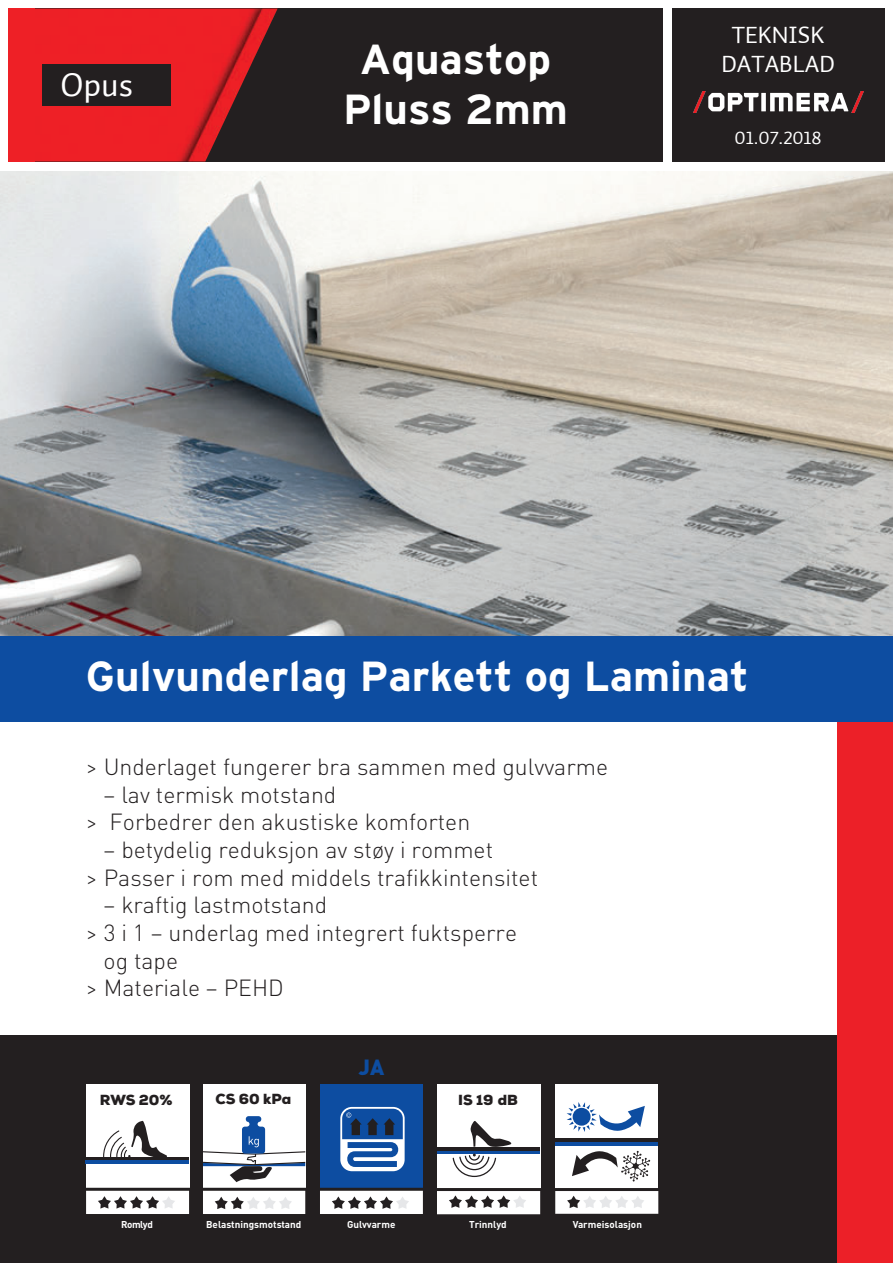
<style>
.page{position:relative;width:893px;height:1263px;background:#fff}
.page>*{position:absolute;margin:0;border:0;box-sizing:border-box;transform-origin:0 0}
.t1{font:700 42px/50.4px "Interstate";color:#fff;text-align:center}
.t2{font:700 39px "DIN Pro";color:#fff}
.t3{font:33.45px "Auto 1 Regular LF";color:#fff}
.t4{font:24px/28.8px "Auto 1 Regular LF";color:#fff;text-align:center}
.t5{font:300 23.1px/27.8px "DIN Pro";color:#231f20}
.t6{font:900 21.75px "DIN Pro";color:#0d4da1}
.t7{font:18px "Auto 1 Regular LF";color:#fff}
.t8{font:900 14.55px "Nexa";color:#231f20}
.t9{font:700 9.9px "DIN Pro";color:#fff}
</style>
<div class="page">
<img style="left:0;top:171px;width:893px;height:465px">
<div style="left:0;top:1035px;width:893px;height:228px;background:#231f20"></div>
<div style="left:837px;top:721px;width:56px;height:542px;background:#ec2028"></div>
<div style="left:0;top:636px;width:893px;height:85px;background:#0d4da1"></div>
<div style="left:672px;top:9px;width:212px;height:153px;background:#231f20"></div>
<div style="left:9px;top:9px;width:654px;height:153px;background:#231f20"></div>
<img style="left:693px;top:91px;width:170px;height:21px">
<img style="left:35px;top:9px;width:243px;height:153px">
<div style="left:9px;top:9px;width:26px;height:153px;background:#ee2026"></div>
<div style="left:43px;top:64px;width:128px;height:41px;background:#231f20"></div>
<div style="left:86px;top:1084px;width:103px;height:130px;background:#fff"></div>
<svg style="left:86px;top:1157px;width:103px;height:4px"></svg>
<hr style="left:86px;top:1161px;width:103px;height:3px;background:#0d4da1">
<svg style="left:103px;top:1121px;width:64px;height:37px"></svg>
<div style="left:437px;top:1084px;width:103px;height:130px;background:#fff"></div>
<hr style="left:437px;top:1150px;width:103px;height:3px;background:#0d4da1">
<svg style="left:453px;top:1153px;width:43px;height:24px"></svg>
<svg style="left:471px;top:1121px;width:40px;height:26px"></svg>
<hr style="left:437px;top:1147px;width:103px;height:3px;background:#231f20">
<div style="left:203px;top:1084px;width:102px;height:130px;background:#fff"></div>
<svg style="left:203px;top:1116px;width:102px;height:66px"></svg>
<div style="left:555px;top:1084px;width:103px;height:130px;background:#fff"></div>
<hr style="left:555px;top:1142px;width:103px;height:3px;background:#0d4da1">
<hr style="left:555px;top:1139px;width:103px;height:3px;background:#231f20">
<svg style="left:572px;top:1150px;width:78px;height:31px"></svg>
<svg style="left:567px;top:1102px;width:78px;height:30px"></svg>
<div style="left:320px;top:1084px;width:103px;height:130px;background:#0d4da1"></div>
<svg style="left:340px;top:1107px;width:65px;height:64px"></svg>
<svg style="left:342px;top:1109px;width:61px;height:58px"></svg>
<svg style="left:86px;top:1188px;width:104px;height:26px"></svg>
<svg style="left:203px;top:1188px;width:103px;height:26px"></svg>
<svg style="left:320px;top:1188px;width:103px;height:26px;background:#cccbcb"></svg>
<svg style="left:437px;top:1188px;width:104px;height:27px"></svg>
<svg style="left:555px;top:1188px;width:104px;height:26px"></svg>
<h3 class="t3" style="left:61px;top:64px;width:74px">Opus</h3>
<h1 class="t1" style="left:343px;top:33px;width:226px">Aquastop<br>Pluss 2mm</h1>
<p class="t4" style="left:721px;top:21px;width:115px">TEKNISK<br>DATABLAD</p>
<p class="t7" style="left:735px;top:127px;width:89px">01.07.2018</p>
<h2 class="t2" style="left:146px;top:633px;width:354px">SECURA AQUASTOP</h2>
<h1 class="t1" style="left:86px;top:651px;width:664px">Gulvunderlag Parkett og Laminat</h1>
<p class="t5" style="left:86px;top:752px;width:524px">&gt; Underlaget fungerer bra sammen med gulvvarme</p>
<p class="t5" style="left:86px;top:779px;width:386px;text-indent:18px">– lav termisk motstand<br>&gt; Forbedrer den akustiske komforten</p>
<p class="t5" style="left:86px;top:835px;width:454px;text-indent:18px">– betydelig reduksjon av støy i rommet<br>&gt; Passer i rom med middels trafikkintensitet</p>
<p class="t5" style="left:104px;top:890px;width:225px">– kraftig lastmotstand</p>
<p class="t5" style="left:86px;top:918px;width:433px">&gt; 3 i 1 – underlag med integrert fuktsperre</p>
<p class="t5" style="left:104px;top:945px;width:76px">og tape</p>
<p class="t5" style="left:86px;top:973px;width:199px">&gt; Materiale – PEHD</p>
<p class="t6" style="left:359px;top:1052px;width:27px">JA</p>
<p class="t8" style="left:100px;top:1090px;width:74px">RWS 20%</p>
<p class="t8" style="left:216px;top:1090px;width:77px">CS 60 kPa</p>
<p class="t8" style="left:458px;top:1090px;width:61px">IS 19 dB</p>
<p class="t9" style="left:347px;top:1218px;width:50px">Gulvvarme</p>
<p class="t9" style="left:121px;top:1218px;width:33px">Romlyd</p>
<p class="t9" style="left:206px;top:1218px;width:97px">Belastningsmotstand</p>
<p class="t9" style="left:469px;top:1218px;width:39px">Trinnlyd</p>
<p class="t9" style="left:573px;top:1218px;width:71px">Varmeisolasjon</p>
</div>
